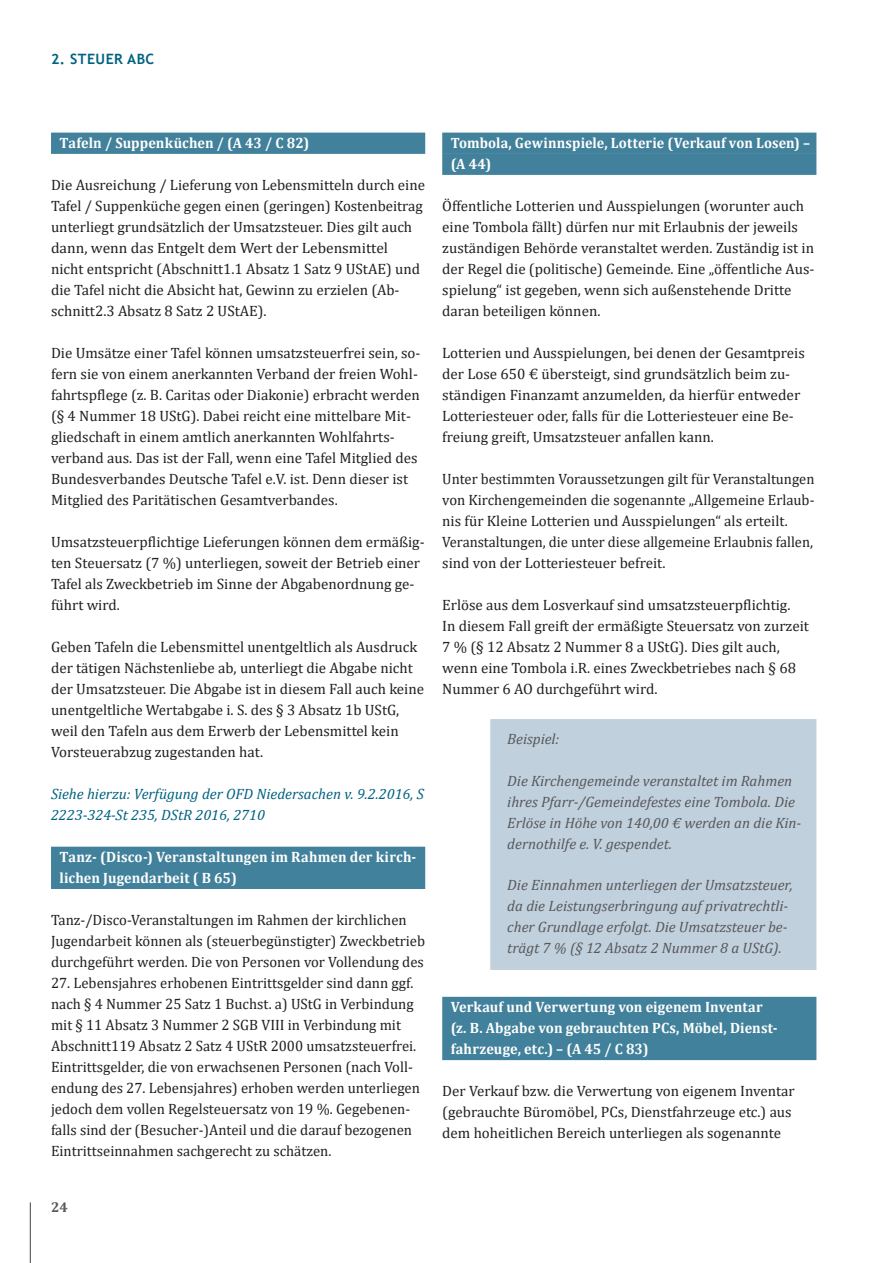
<style>
.page{position:relative;width:893px;height:1263px;background:#fff}
.page>*{position:absolute;margin:0;border:0;box-sizing:border-box;transform-origin:0 0}
.Regulär{font:15px/21px "Cambria";color:#231f20}
.Regulär-2{font:italic 15px/21px "Cambria";color:#57585a}
.ZwTitel{font:700 15px/21px "Cambria";letter-spacing:.005em;color:#fff;scale:.95 1}
.Regulär-3{font:italic 15px/21px "Cambria";color:#006281}
.ZwTitel-2{font:700 15px/21px "Cambria";letter-spacing:.005em;color:#fff;scale:.94 1}
.t1{font:700 14.25px "Trebuchet MS";letter-spacing:.03em;color:#006281}
.t2{font:700 14.25px "Cambria";color:#57585a}
</style>
<div class="page">
<hr style="left:30px;top:1202px;width:1px;height:61px;background:#57585a">
<div style="left:51px;top:133px;width:374px;height:21px;background:#42819b"></div>
<div style="left:51px;top:847px;width:374px;height:21px;background:#42819b"></div>
<div style="left:51px;top:868px;width:374px;height:21px;background:#42819b"></div>
<div style="left:442px;top:133px;width:374px;height:21px;background:#42819b"></div>
<div style="left:442px;top:154px;width:374px;height:21px;background:#42819b"></div>
<div style="left:442px;top:997px;width:374px;height:21px;background:#42819b"></div>
<div style="left:442px;top:1018px;width:374px;height:21px;background:#42819b"></div>
<div style="left:442px;top:1039px;width:374px;height:21px;background:#42819b"></div>
<div style="left:490px;top:719px;width:326px;height:251px;background:#c1d0dd"></div>
<p class="t1" style="left:51px;top:50px;width:105px">2. STEUER ABC</p>
<p class="ZwTitel" style="left:60px;top:132px;width:264px">Tafeln / Suppenküchen / (A 43 / C 82)</p>
<p class="Regulär" style="left:51px;top:174px;width:376px">Die Ausreichung / Lieferung von Lebensmitteln durch eine Tafel / Suppenküche gegen einen (geringen) Kostenbeitrag unterliegt grundsätzlich der Umsatzsteuer. Dies gilt auch dann, wenn das Entgelt dem Wert der Lebensmittel<br>nicht entspricht (Abschnitt1.1 Absatz 1 Satz 9 UStAE) und die Tafel nicht die Absicht hat, Gewinn zu erzielen (Ab&shy;schnitt2.3 Absatz 8 Satz 2 UStAE).</p>
<p class="Regulär" style="left:51px;top:342px;width:371px">Die Umsätze einer Tafel können umsatzsteuerfrei sein, so&shy;fern sie von einem anerkannten Verband der freien Wohl&shy;fahrtspflege (z. B. Caritas oder Diakonie) erbracht werden (§ 4 Nummer 18 UStG). Dabei reicht eine mittelbare Mit&shy;gliedschaft in einem amtlich anerkannten Wohlfahrts&shy;verband aus. Das ist der Fall, wenn eine Tafel Mitglied des Bundesverbandes Deutsche Tafel e.V. ist. Denn dieser ist Mitglied des Paritätischen Gesamtverbandes.</p>
<p class="Regulär" style="left:51px;top:531px;width:375px">Umsatzsteuerpflichtige Lieferungen können dem ermäßig&shy;ten Steuersatz (7 %) unterliegen, soweit der Betrieb einer Tafel als Zweckbetrieb im Sinne der Abgabenordnung ge&shy;führt wird.</p>
<p class="Regulär" style="left:51px;top:636px;width:375px">Geben Tafeln die Lebensmittel unentgeltlich als Ausdruck der tätigen Nächstenliebe ab, unterliegt die Abgabe nicht der Umsatzsteuer. Die Abgabe ist in diesem Fall auch keine unentgeltliche Wertabgabe i. S. des § 3 Absatz 1b UStG, weil den Tafeln aus dem Erwerb der Lebensmittel kein Vorsteuerabzug zugestanden hat.</p>
<p class="Regulär-3" style="left:51px;top:782px;width:374px">Siehe hierzu: Verfügung der OFD Niedersachen v. 9.2.2016, S<br>2223-324-St 235, DStR 2016, 2710</p>
<p class="ZwTitel" style="left:60px;top:846px;width:377px">Tanz- (Disco-) Veranstaltungen im Rahmen der kirch&shy;lichen Jugendarbeit ( B 65)</p>
<p class="Regulär" style="left:51px;top:909px;width:376px">Tanz-/Disco-Veranstaltungen im Rahmen der kirchlichen<br>Jugendarbeit können als (steuerbegünstigter) Zweckbetrieb durchgeführt werden. Die von Personen vor Vollendung des</p>
<p class="Regulär" style="left:51px;top:972px;width:370px">27. Lebensjahres erhobenen Eintrittsgelder sind dann ggf. nach § 4 Nummer 25 Satz 1 Buchst. a) UStG in Verbindung mit § 11 Absatz 3 Nummer 2 SGB VIII in Verbindung mit Abschnitt119 Absatz 2 Satz 4 UStR 2000 umsatzsteuerfrei.<br>Eintrittsgelder, die von erwachsenen Personen (nach Voll&shy;endung des 27. Lebensjahres) erhoben werden unterliegen jedoch dem vollen Regelsteuersatz von 19 %. Gegebenen&shy;falls sind der (Besucher-)Anteil und die darauf bezogenen Eintrittseinnahmen sachgerecht zu schätzen.</p>
<p class="t2" style="left:51px;top:1197px;width:18px">24</p>
<p class="ZwTitel-2" style="left:451px;top:132px;width:384px">Tombola, Gewinnspiele, Lotterie (Verkauf von Losen) – (A 44)</p>
<p class="Regulär" style="left:442px;top:195px;width:374px">Öffentliche Lotterien und Ausspielungen (worunter auch eine Tombola fällt) dürfen nur mit Erlaubnis der jeweils zuständigen Behörde veranstaltet werden. Zuständig ist in der Regel die (politische) Gemeinde. Eine „öffentliche Aus&shy;spielung“ ist gegeben, wenn sich außenstehende Dritte daran beteiligen können.</p>
<p class="Regulär" style="left:442px;top:342px;width:364px">Lotterien und Ausspielungen, bei denen der Gesamtpreis der Lose 650 € übersteigt, sind grundsätzlich beim zu&shy;ständigen Finanzamt anzumelden, da hierfür entweder Lotteriesteuer oder, falls für die Lotteriesteuer eine Be&shy;freiung greift, Umsatzsteuer anfallen kann.</p>
<p class="Regulär" style="left:442px;top:468px;width:374px">Unter bestimmten Voraussetzungen gilt für Veranstaltungen von Kirchengemeinden die sogenannte „Allgemeine Erlaub&shy;nis für Kleine Lotterien und Ausspielungen“ als erteilt.<br>Veranstaltungen, die unter diese allgemeine Erlaubnis fallen, sind von der Lotteriesteuer befreit.</p>
<p class="Regulär" style="left:442px;top:594px;width:368px">Erlöse aus dem Losverkauf sind umsatzsteuerpflichtig.<br>In diesem Fall greift der ermäßigte Steuersatz von zurzeit 7 % (§ 12 Absatz 2 Nummer 8 a UStG). Dies gilt auch, wenn eine Tombola i.R. eines Zweckbetriebes nach § 68<br>Nummer 6 AO durchgeführt wird.</p>
<p class="Regulär-2" style="left:507px;top:727px;width:54px">Beispiel:</p>
<p class="Regulär-2" style="left:507px;top:769px;width:295px">Die Kirchengemeinde veranstaltet im Rahmen ihres Pfarr-/Gemeindefestes eine Tombola. Die Erlöse in Höhe von 140,00 € werden an die Kin&shy;dernothilfe e. V. gespendet.</p>
<p class="Regulär-2" style="left:507px;top:874px;width:287px">Die Einnahmen unterliegen der Umsatzsteuer, da die Leistungserbringung auf privatrechtli&shy;cher Grundlage erfolgt. Die Umsatzsteuer be&shy;trägt 7 % (§ 12 Absatz 2 Nummer 8 a UStG).</p>
<p class="ZwTitel" style="left:451px;top:996px;width:345px">Verkauf und Verwertung von eigenem Inventar (z. B. Abgabe von gebrauchten PCs, Möbel, Dienst&shy;fahrzeuge, etc.) – (A 45 / C 83)</p>
<p class="Regulär" style="left:442px;top:1080px;width:354px">Der Verkauf bzw. die Verwertung von eigenem Inventar (gebrauchte Büromöbel, PCs, Dienstfahrzeuge etc.) aus dem hoheitlichen Bereich unterliegen als sogenannte</p>
</div>
